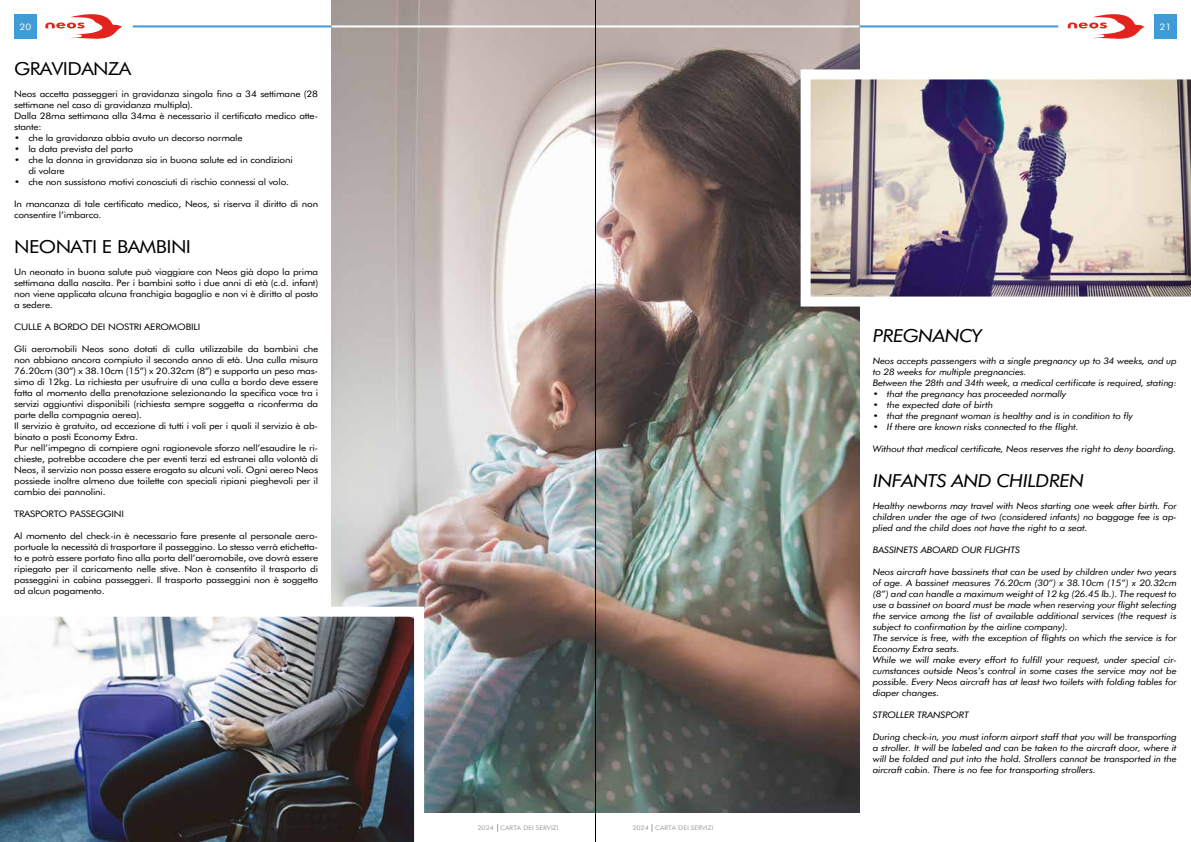
<style>
.page{position:relative;width:1191px;height:842px;background:#fff}
.page>*{position:absolute;margin:0;border:0;box-sizing:border-box;transform-origin:0 0}
.t1{font:italic 20px "Neos";letter-spacing:-.03em;color:#000}
.t2{font:20px "Neos";letter-spacing:-.03em;color:#000}
.t3{font:10px/11px "Neos";letter-spacing:-.02em;color:#000}
.t4{font:italic 10px/11px "Neos";letter-spacing:-.02em;color:#000}
.t5{font:10px "Neos";color:#fff}
.t6{font:7px "Neos";color:#9d9d9c}
</style>
<div class="page">
<div style="left:14px;top:14px;width:23px;height:25px;background:#3f9cd7"></div>
<hr style="left:133px;top:25px;width:925px;height:2px;background:#419bd6">
<div style="left:1154px;top:14px;width:22px;height:25px;background:#3f9cd7"></div>
<svg style="left:45px;top:14px;width:77px;height:25px"></svg>
<svg style="left:1067px;top:14px;width:77px;height:25px"></svg>
<img style="left:332px;top:0;width:527px;height:812px">
<img style="left:0;top:602px;width:429px;height:240px">
<hr style="left:332px;top:25px;width:527px;height:2px;background:#fff">
<img style="left:795px;top:64px;width:396px;height:248px">
<hr style="left:595px;top:0;width:1px;height:842px;background:#000">
<p class="t5" style="left:20px;top:22px;width:13px">20</p>
<p class="t5" style="left:1159px;top:22px;width:13px">21</p>
<h1 class="t2" style="left:14px;top:58px;width:119px">GRAVIDANZA</h1>
<p class="t3" style="left:14px;top:89px;width:305px">Neos accetta passeggeri in gravidanza singola fino a 34 settimane (28 settimane nel caso di gravidanza multipla).<br>Dalla 28ma settimana alla 34ma è necessario il certificato medico atte&shy;stante:</p>
<p class="t3" style="left:14px;top:133px;width:230px">• che la gravidanza abbia avuto un decorso normale</p>
<p class="t3" style="left:14px;top:144px;width:120px">• la data prevista del parto</p>
<p class="t3" style="left:28px;top:155px;width:266px;text-indent:-14px">• che la donna in gravidanza sia in buona salute ed in condizioni di volare</p>
<p class="t3" style="left:14px;top:177px;width:276px">• che non sussistono motivi conosciuti di rischio connessi al volo.</p>
<p class="t3" style="left:14px;top:199px;width:305px">In mancanza di tale certificato medico, Neos, si riserva il diritto di non consentire l’imbarco.</p>
<h1 class="t2" style="left:14px;top:236px;width:178px">NEONATI E BAMBINI</h1>
<p class="t3" style="left:14px;top:267px;width:305px;text-align:justify">Un neonato in buona salute può viaggiare con Neos già dopo la prima settimana dalla nascita. Per i bambini sotto i due anni di età (c.d. infant) non viene applicata alcuna franchigia bagaglio e non vi è diritto al posto a sedere.</p>
<p class="t3" style="left:14px;top:322px;width:188px">CULLE A BORDO DEI NOSTRI AEROMOBILI</p>
<p class="t3" style="left:14px;top:344px;width:305px">Gli aeromobili Neos sono dotati di culla utilizzabile da bambini che non abbiano ancora compiuto il secondo anno di età. Una culla misura 76.20cm (30”) x 38.10cm (15”) x 20.32cm (8”) e supporta un peso mas&shy;simo di 12kg. La richiesta per usufruire di una culla a bordo deve essere fatta al momento della prenotazione selezionando la specifica voce tra i servizi aggiuntivi disponibili (richiesta sempre soggetta a riconferma da parte della compagnia aerea).<br>Il servizio è gratuito, ad eccezione di tutti i voli per i quali il servizio è ab&shy;binato a posti Economy Extra.<br>Pur nell’impegno di compiere ogni ragionevole sforzo nell’esaudire le ri&shy;chieste, potrebbe accadere che per eventi terzi ed estranei alla volontà di Neos, il servizio non possa essere erogato su alcuni voli. Ogni aereo Neos possiede inoltre almeno due toilette con speciali ripiani pieghevoli per il cambio dei pannolini.</p>
<p class="t3" style="left:14px;top:509px;width:111px">TRASPORTO PASSEGGINI</p>
<p class="t3" style="left:14px;top:531px;width:305px;text-align:justify">Al momento del check-in è necessario fare presente al personale aero&shy;portuale la necessità di trasportare il passeggino. Lo stesso verrà etichetta&shy;to e potrà essere portato fino alla porta dell’aeromobile, ove dovrà essere ripiegato per il caricamento nelle stive. Non è consentito il trasporto di passeggini in cabina passeggeri. Il trasporto passeggini non è soggetto ad alcun pagamento.</p>
<p class="t6" style="left:477px;top:824px;width:83px">2024 CARTA DEI SERVIZI</p>
<p class="t6" style="left:632px;top:824px;width:83px">2024 CARTA DEI SERVIZI</p>
<h1 class="t1" style="left:872px;top:324px;width:111px">PREGNANCY</h1>
<p class="t4" style="left:872px;top:355px;width:305px">Neos accepts passengers with a single pregnancy up to 34 weeks, and up to 28 weeks for multiple pregnancies.<br>Between the 28th and 34th week, a medical certificate is required, stating:</p>
<p class="t4" style="left:872px;top:388px;width:195px">• that the pregnancy has proceeded normally</p>
<p class="t4" style="left:872px;top:399px;width:122px">• the expected date of birth</p>
<p class="t4" style="left:872px;top:410px;width:262px">• that the pregnant woman is healthy and is in condition to fly</p>
<p class="t4" style="left:872px;top:421px;width:207px">• If there are known risks connected to the flight.</p>
<p class="t4" style="left:872px;top:443px;width:305px">Without that medical certificate, Neos reserves the right to deny boarding.</p>
<h1 class="t1" style="left:872px;top:469px;width:213px">INFANTS AND CHILDREN</h1>
<p class="t4" style="left:872px;top:500px;width:305px;text-align:justify">Healthy newborns may travel with Neos starting one week after birth. For children under the age of two (considered infants) no baggage fee is ap&shy;plied and the child does not have the right to a seat.</p>
<p class="t4" style="left:872px;top:544px;width:149px">BASSINETS ABOARD OUR FLIGHTS</p>
<p class="t4" style="left:872px;top:566px;width:305px">Neos aircraft have bassinets that can be used by children under two years of age. A bassinet measures 76.20cm (30”) x 38.10cm (15”) x 20.32cm (8”) and can handle a maximum weight of 12 kg (26.45 lb.). The request to use a bassinet on board must be made when reserving your flight selecting the service among the list of available additional services (the request is subject to confirmation by the airline company).<br>The service is free, with the exception of flights on which the service is for Economy Extra seats.<br>While we will make every effort to fulfill your request, under special cir&shy;cumstances outside Neos’s control in some cases the service may not be possible. Every Neos aircraft has at least two toilets with folding tables for diaper changes.</p>
<p class="t4" style="left:872px;top:709px;width:98px">STROLLER TRANSPORT</p>
<p class="t4" style="left:872px;top:731px;width:305px;text-align:justify">During check-in, you must inform airport staff that you will be transporting a stroller. It will be labeled and can be taken to the aircraft door, where it will be folded and put into the hold. Strollers cannot be transported in the aircraft cabin. There is no fee for transporting strollers.</p>
</div>
